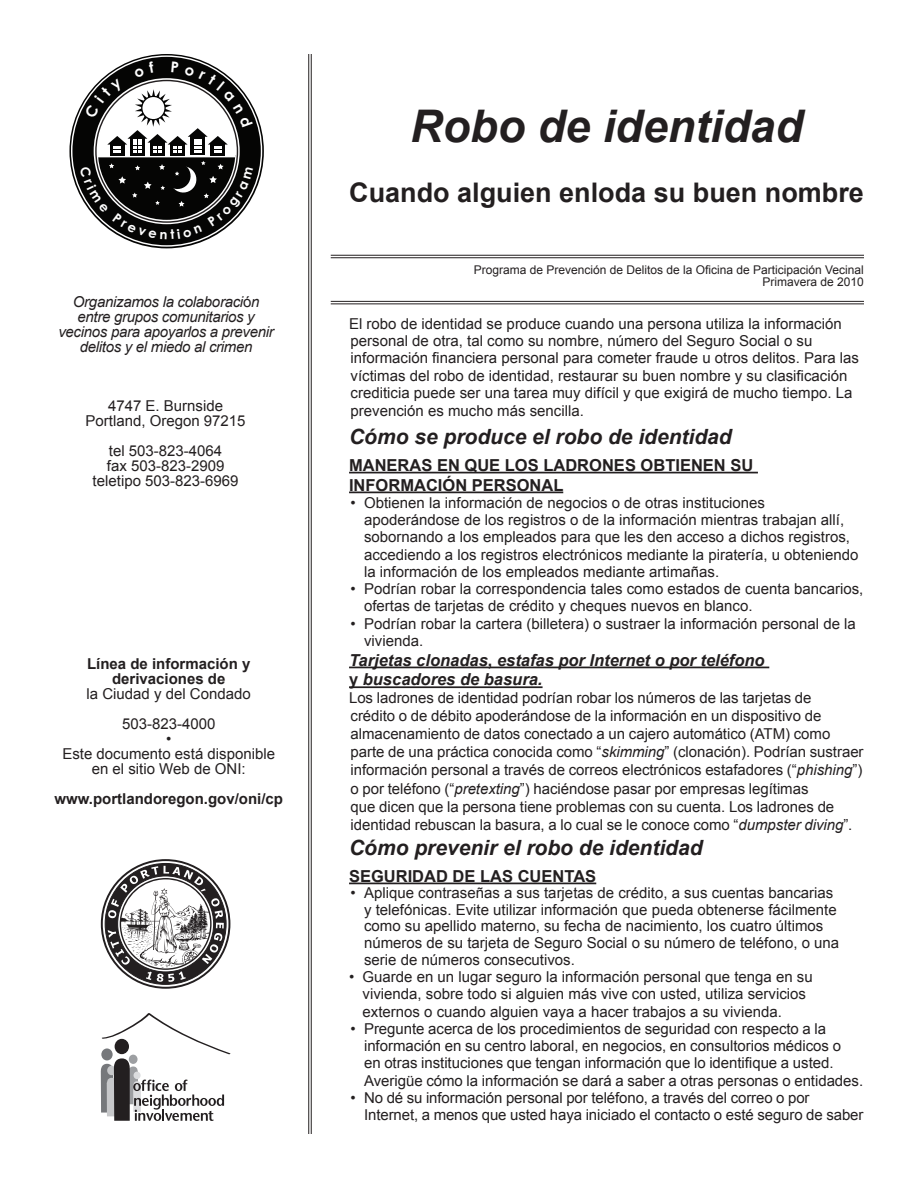
<style>
.page{position:relative;width:918px;height:1188px;background:#fff}
.page>*{position:absolute;margin:0;border:0;box-sizing:border-box;transform-origin:0 0}
.Manual_body_text{font:italic 700 45px "Arial";color:#231f20}
.Manual_body_text-2{font:700 27px "Arial";color:#231f20}
.Header_2{font:italic 700 21px "Arial";color:#231f20}
.Header_3{font:700 16.5px/19.8px "Arial";color:#231f20}
.Header_3-2{font:italic 700 16.5px/19.8px "Arial";color:#231f20}
.Bulleted_list{font:15px/17.2px "Arial";color:#231f20}
.Manual_body_text-3{font:15px/18px "Arial";color:#231f20;text-align:center}
.t1{font:italic 15px/15px "Arial";letter-spacing:-.02em;color:#231f20;text-align:center}
.t2{font:700 15px/15px "Arial";color:#231f20;text-align:center}
.t3{font:12px/12px "Arial";color:#231f20;text-align:right}
.s1{font-style:normal}
.s2{font-style:italic}
</style>
<div class="page">
<hr style="left:311px;top:54px;width:1px;height:1080px;background:#231f20">
<hr style="left:308px;top:54px;width:1px;height:1080px;background:#231f20">
<hr style="left:331px;top:255px;width:533px;height:1px;background:#231f20">
<hr style="left:331px;top:257px;width:533px;height:1px;background:#231f20">
<hr style="left:331px;top:301px;width:533px;height:1px;background:#231f20">
<hr style="left:331px;top:304px;width:533px;height:1px;background:#231f20">
<svg style="left:108px;top:866px;width:116px;height:116px"></svg>
<svg style="left:101px;top:1013px;width:129px;height:108px"></svg>
<svg style="left:71px;top:55px;width:192px;height:192px;background:#40403f"></svg>
<hr style="left:349px;top:472px;width:409px;height:1px;background:#231f20">
<hr style="left:349px;top:492px;width:214px;height:1px;background:#231f20">
<hr style="left:349px;top:667px;width:420px;height:1px;background:#231f20">
<hr style="left:349px;top:686px;width:194px;height:2px;background:#231f20">
<hr style="left:349px;top:883px;width:247px;height:1px;background:#231f20">
<svg style="left:80px;top:61px;width:173px;height:178px"></svg>
<p class="t1" style="left:58px;top:294px;width:217px">Organizamos la colaboraci<span class="s1">ó</span>n entre grupos comunitarios y vecinos para apoyarlos a prevenir delitos y el miedo al crimen</p>
<p class="Manual_body_text-3" style="left:86px;top:399px;width:162px;line-height:15px">4747 E. Burnside<br>Portland, Oregon 97215</p>
<p class="Manual_body_text-3" style="left:93px;top:444px;width:147px;line-height:15px">tel 503-823-4064<br>fax 503-823-2909 teletipo 503-823-6969</p>
<p class="t2" style="left:87px;top:656px;width:165px">Línea de información y derivaciones de</p>
<p class="Manual_body_text-3" style="left:87px;top:679px;width:166px;line-height:30px">la Ciudad y del Condado<br>503-823-4000</p>
<p class="Manual_body_text-3" style="left:62px;top:731px;width:214px;line-height:15px">•<br>Este documento está disponible en el sitio Web de ONI:</p>
<p class="t2" style="left:54px;top:791px;width:230px">www.portlandoregon.gov/oni/cp</p>
<p class="Manual_body_text" style="left:410px;top:96px;width:394px">Robo de identidad</p>
<p class="Manual_body_text-2" style="left:349px;top:174px;width:516px">Cuando alguien enloda su buen nombre</p>
<p class="t3" style="left:474px;top:264px;width:392px">Programa de Prevención de Delitos de la Oficina de Participación Vecinal<br>Primavera de 2010</p>
<p class="Manual_body_text-3" style="left:349px;top:315px;width:512px;line-height:17.4px;text-align:left">El robo de identidad se produce cuando una persona utiliza la información personal de otra, tal como su nombre, número del Seguro Social o su información financiera personal para cometer fraude u otros delitos. Para las víctimas del robo de identidad, restaurar su buen nombre y su clasificación crediticia puede ser una tarea muy difícil y que exigirá de mucho tiempo. La prevención es mucho más sencilla.</p>
<p class="Header_2" style="left:349px;top:423px;width:384px">Cómo se produce el robo de identidad</p>
<p class="Header_3" style="left:349px;top:456px;width:406px">MANERAS EN QUE LOS LADRONES OBTIENEN SU<br>INFORMACIÓN PERSONAL</p>
<p class="Bulleted_list" style="left:364px;top:494px;width:496px;text-indent:-14px">• Obtienen la información de negocios o de otras instituciones apoderándose de los registros o de la información mientras trabajan allí, sobornando a los empleados para que les den acceso a dichos registros, accediendo a los registros electrónicos mediante la piratería, u obteniendo la información de los empleados mediante artimañas.</p>
<p class="Bulleted_list" style="left:364px;top:580px;width:501px;text-indent:-14px">• Podrían robar la correspondencia tales como estados de cuenta bancarios, ofertas de tarjetas de crédito y cheques nuevos en blanco.</p>
<p class="Bulleted_list" style="left:364px;top:615px;width:493px;text-indent:-14px">• Podrían robar la cartera (billetera) o sustraer la información personal de la vivienda.</p>
<p class="Header_3-2" style="left:349px;top:650px;width:417px">Tarjetas clonadas<span class="s1">,</span> estafas por Internet o por teléfono <span class="s1">y</span> buscadores de basura.</p>
<p class="Manual_body_text-3" style="left:349px;top:689px;width:516px;text-align:left">Los ladrones de identidad podrían robar los números de las tarjetas de<br>crédito o de débito apoderándose de la información en un dispositivo de almacenamiento de datos conectado a un cajero automático (ATM) como parte de una práctica conocida como “<span class="s2">skimming</span>” (clonación). Podrían sustraer información personal a través de correos electrónicos estafadores (“<span class="s2">phishing</span>”) o por teléfono (“<span class="s2">pretexting</span>”) haciéndose pasar por empresas legítimas<br>que dicen que la persona tiene problemas con su cuenta. Los ladrones de identidad rebuscan la basura, a lo cual se le conoce como “<span class="s2">dumpster diving</span>”.</p>
<p class="Header_2" style="left:349px;top:834px;width:355px">Cómo prevenir el robo de identidad</p>
<p class="Header_3" style="left:349px;top:866px;width:249px">SEGURIDAD DE LAS CUENTAS</p>
<p class="Bulleted_list" style="left:364px;top:885px;width:477px;line-height:16.6px;text-indent:-14px">• Aplique contraseñas a sus tarjetas de crédito, a sus cuentas bancarias y telefónicas. Evite utilizar información que pueda obtenerse fácilmente como su apellido materno, su fecha de nacimiento, los cuatro últimos números de su tarjeta de Seguro Social o su número de teléfono, o una serie de números consecutivos.</p>
<p class="Bulleted_list" style="left:363px;top:968px;width:452px;text-indent:-14px">• Guarde en un lugar seguro la información personal que tenga en su vivienda, sobre todo si alguien más vive con usted, utiliza servicios externos o cuando alguien vaya a hacer trabajos a su vivienda.</p>
<p class="Bulleted_list" style="left:364px;top:1020px;width:501px;text-indent:-14px">• Pregunte acerca de los procedimientos de seguridad con respecto a la información en su centro laboral, en negocios, en consultorios médicos o<br>en otras instituciones que tengan información que lo identifique a usted.<br>Averigüe cómo la información se dará a saber a otras personas o entidades.</p>
<p class="Bulleted_list" style="left:364px;top:1089px;width:501px;text-indent:-14px">• No dé su información personal por teléfono, a través del correo o por<br>Internet, a menos que usted haya iniciado el contacto o esté seguro de saber</p>
</div>
